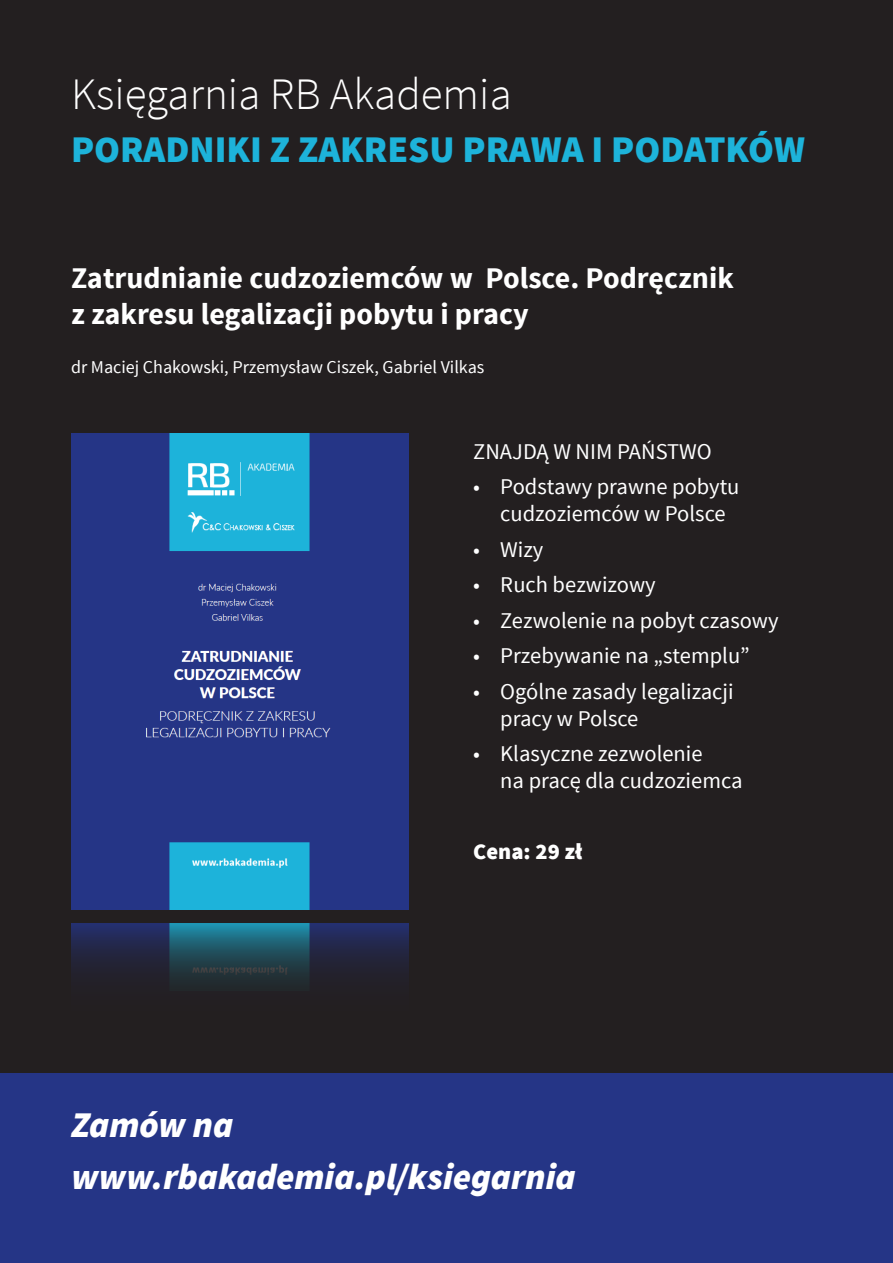
<style>
.page{position:relative;width:893px;height:1263px;background:#fff}
.page>*{position:absolute;margin:0;border:0;box-sizing:border-box;transform-origin:0 0}
.Slogan{font:300 45px "Source Sans Pro";color:#fff}
.Slogan-2{font:900 37.5px "Source Sans Pro";color:#1db3da}
.Slogan-3{font:italic 900 36px "Source Sans Pro";color:#fff}
.Slogan-4{font:700 30px/36px "Source Sans Pro";color:#fff}
.Slogan-5{font:22.5px/27px "Source Sans Pro";color:#fff}
.Slogan-6{font:900 22.5px "Source Sans Pro";color:#fff}
.Slogan-7{font:18px "Source Sans Pro";color:#fff}
</style>
<div class="page">
<div style="left:1px;top:0;width:892px;height:1073px;background:#231f20"></div>
<div style="left:0;top:1073px;width:893px;height:190px;background:#253586"></div>
<img style="left:71px;top:433px;width:337px;height:476px">
<img style="left:71px;top:923px;width:337px;height:66px">
<p class="Slogan" style="left:71px;top:66px;width:442px">Księgarnia RB Akademia</p>
<p class="Slogan-2" style="left:71px;top:125px;width:735px">PORADNIKI Z ZAKRESU PRAWA I PODATKÓW</p>
<p class="Slogan-4" style="left:71px;top:261px;width:664px">Zatrudnianie cudzoziemców w Polsce. Podręcznik z zakresu legalizacji pobytu i pracy</p>
<p class="Slogan-7" style="left:71px;top:355px;width:415px">dr Maciej Chakowski, Przemysław Ciszek, Gabriel Vilkas</p>
<p class="Slogan-5" style="left:473px;top:438px;width:240px">ZNAJDĄ W NIM PAŃSTWO</p>
<p class="Slogan-5" style="left:473px;top:474px;width:268px;text-align:center">• Podstawy prawne pobytu cudzoziemców w Polsce</p>
<p class="Slogan-5" style="left:473px;top:536px;width:72px">• Wizy</p>
<p class="Slogan-5" style="left:473px;top:572px;width:184px">• Ruch bezwizowy</p>
<p class="Slogan-5" style="left:473px;top:607px;width:307px">• Zezwolenie na pobyt czasowy</p>
<p class="Slogan-5" style="left:473px;top:643px;width:278px">• Przebywanie na „stemplu”</p>
<p class="Slogan-5" style="left:500px;top:678px;width:235px;text-indent:-27px">• Ogólne zasady legalizacji pracy w Polsce</p>
<p class="Slogan-5" style="left:500px;top:741px;width:244px;text-indent:-27px">• Klasyczne zezwolenie<br>na pracę dla cudzoziemca</p>
<p class="Slogan-6" style="left:473px;top:837px;width:111px">Cena: 29 zł</p>
<p class="Slogan-3" style="left:71px;top:1101px;width:164px">Zamów na</p>
<p class="Slogan-3" style="left:71px;top:1153px;width:506px">www.rbakademia.pl/ksiegarnia</p>
</div>
